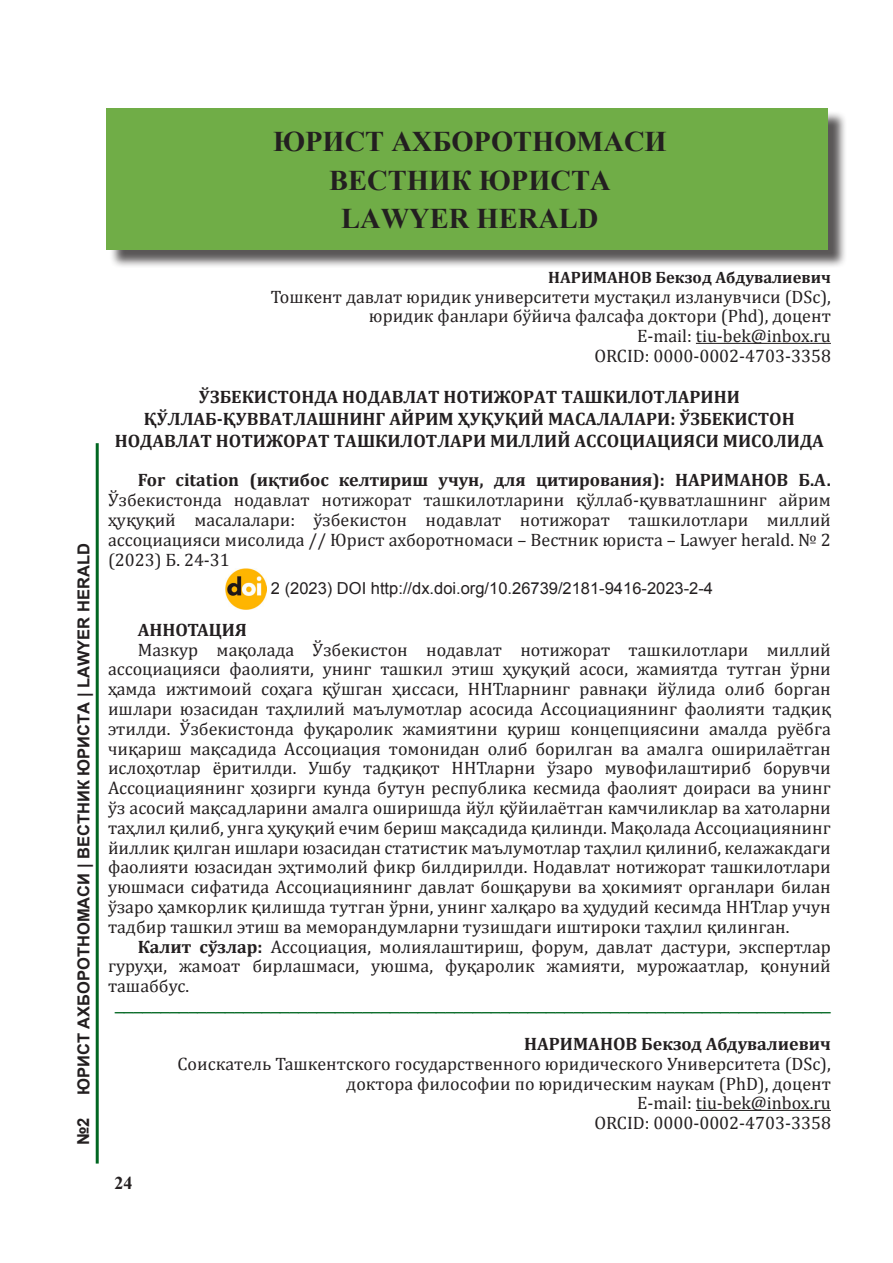
<style>
.page{position:relative;width:893px;height:1263px;background:#fff}
.page>*{position:absolute;margin:0;border:0;box-sizing:border-box;transform-origin:0 0}
.TOC_title{font:700 28.5px "Times New Roman";color:#231f20}
.Обычный__веб__Обычны{font:18px/19.8px "Cambria";color:#231f20;text-align:justify}
.Обычный{font:18px/19.8px "Cambria";color:#231f20;text-align:justify}
.мундарижа-3{font:700 18px "Cambria";color:#231f20}
.Обычный-2{font:700 18px "Cambria";color:#231f20}
.Обычный__веб__Обычны-2{font:700 18px "Cambria";color:#231f20}
.t1{font:700 18px "Times New Roman";color:#231f20}
.Обычный-3{font:16.5px "Arial";color:#006621}
.t2{font:16.5px "Arial";color:#231f20}
.t3{font:700 16.5px "Arial";color:#231f20}
.мундарижа-1{font:700 16.5px "Cambria";color:#231f20}
.s1{font-weight:700}
</style>
<div class="page">
<hr style="left:96px;top:443px;width:3px;height:720px;background:#006621">
<hr style="left:696px;top:343px;width:135px;height:1px;background:#231f20">
<hr style="left:696px;top:1110px;width:135px;height:1px;background:#231f20">
<img style="left:226px;top:569px;width:40px;height:40px">
<div style="left:109px;top:111px;width:738px;height:157px;background:#231f20;opacity:.75"></div>
<div style="left:106px;top:108px;width:722px;height:141px;background:#70ad47"></div>
<p class="TOC_title" style="left:273px;top:122px;width:395px">ЮРИСТ АХБОРОТНОМАСИ</p>
<p class="TOC_title" style="left:329px;top:161px;width:283px">ВЕСТНИК ЮРИСТА</p>
<p class="TOC_title" style="left:341px;top:199px;width:259px">LAWYER HERALD</p>
<p class="t3" style="left:73px;top:1095px;width:553px;rotate:-90deg">ЮРИСТ АХБОРОТНОМАСИ | ВЕСТНИК ЮРИСТА | LAWYER HERALD</p>
<p class="t3" style="left:72px;top:1145px;width:29px;rotate:-90deg">№2</p>
<p class="мундарижа-1" style="left:548px;top:266px;width:284px">НАРИМАНОВ Бекзод Абдувалиевич</p>
<p class="Обычный" style="left:271px;top:287px;width:562px">Тошкент давлат юридик университети мустақил изланувчиси (DSc),</p>
<p class="Обычный" style="left:369px;top:306px;width:464px">юридик фанлари бўйича фалсафа доктори (Phd), доцент</p>
<p class="Обычный" style="left:637px;top:326px;width:195px">E-mail: tiu-bek@inbox.ru</p>
<p class="Обычный" style="left:594px;top:346px;width:238px">ORCID: 0000-0002-4703-3358</p>
<p class="мундарижа-3" style="left:199px;top:385px;width:542px">ЎЗБЕКИСТОНДА НОДАВЛАТ НОТИЖОРАТ ТАШКИЛОТЛАРИНИ</p>
<p class="мундарижа-3" style="left:144px;top:406px;width:652px">ҚЎЛЛАБ-ҚУВВАТЛАШНИНГ АЙРИМ ҲУҚУҚИЙ МАСАЛАЛАРИ: ЎЗБЕКИСТОН</p>
<p class="мундарижа-3" style="left:115px;top:428px;width:711px">НОДАВЛАТ НОТИЖОРАТ ТАШКИЛОТЛАРИ МИЛЛИЙ АССОЦИАЦИЯСИ МИСОЛИДА</p>
<p class="Обычный" style="left:108px;top:470px;width:724px;text-indent:30px"><span class="s1">For citation (иқтибос келтириш учун, для цитирования): НАРИМАНОВ Б.А.<br></span>Ўзбекистонда нодавлат нотижорат ташкилотларини қўллаб-қувватлашнинг айрим ҳуқуқий масалалари: ўзбекистон нодавлат нотижорат ташкилотлари миллий ассоциацияси мисолида // Юрист ахборотномаси – Вестник юриста – Lawyer herald. № 2 (2023) Б. 24-31</p>
<p class="t2" style="left:271px;top:578px;width:444px">2 (2023) DOI http://dx.doi.org/10.26739/2181-9416-2023-2-4</p>
<p class="Обычный__веб__Обычны-2" style="left:138px;top:617px;width:111px">АННОТАЦИЯ</p>
<p class="Обычный__веб__Обычны" style="left:108px;top:639px;width:724px;text-indent:30px">Мазкур мақолада Ўзбекистон нодавлат нотижорат ташкилотлари миллий ассоциацияси фаолияти, унинг ташкил этиш ҳуқуқий асоси, жамиятда тутган ўрни ҳамда ижтимоий соҳага қўшган ҳиссаси, ННТларнинг равнақи йўлида олиб борган ишлари юзасидан таҳлилий маълумотлар асосида Ассоциациянинг фаолияти тадқиқ этилди. Ўзбекистонда фуқаролик жамиятини қуриш концепциясини амалда руёбга чиқариш мақсадида Ассоциация томонидан олиб борилган ва амалга оширилаётган ислоҳотлар ёритилди. Ушбу тадқиқот ННТларни ўзаро мувофилаштириб борувчи Ассоциациянинг ҳозирги кунда бутун республика кесмида фаолият доираси ва унинг ўз асосий мақсадларини амалга оширишда йўл қўйилаётган камчиликлар ва хатоларни таҳлил қилиб, унга ҳуқуқий ечим бериш мақсадида қилинди. Мақолада Ассоциациянинг йиллик қилган ишлари юзасидан статистик маълумотлар таҳлил қилиниб, келажакдаги фаолияти юзасидан эҳтимолий фикр билдирилди. Нодавлат нотижорат ташкилотлари уюшмаси сифатида Ассоциациянинг давлат бошқаруви ва ҳокимият органлари билан ўзаро ҳамкорлик қилишда тутган ўрни, унинг халқаро ва ҳудудий кесимда ННТлар учун тадбир ташкил этиш ва меморандумларни тузишдаги иштироки таҳлил қилинган.</p>
<p class="Обычный__веб__Обычны" style="left:108px;top:936px;width:724px;text-indent:30px"><span class="s1">Калит сўзлар:</span> Ассоциация, молиялаштириш, форум, давлат дастури, экспертлар гуруҳи, жамоат бирлашмаси, уюшма, фуқаролик жамияти, мурожаатлар, қонуний ташаббус.</p>
<p class="Обычный-3" style="left:115px;top:994px;width:717px">______________________________________________________________________________</p>
<p class="Обычный-2" style="left:524px;top:1031px;width:308px">НАРИМАНОВ Бекзод Абдувалиевич</p>
<p class="Обычный" style="left:177px;top:1053px;width:655px;text-align:right">Cоискатель Ташкентского государственного юридического Университета (DSc), доктора философии по юридическим наукам (PhD), доцент</p>
<p class="Обычный" style="left:637px;top:1093px;width:195px">E-mail: tiu-bek@inbox.ru</p>
<p class="Обычный" style="left:594px;top:1113px;width:238px">ORCID: 0000-0002-4703-3358</p>
<p class="t1" style="left:114px;top:1170px;width:19px">24</p>
</div>
